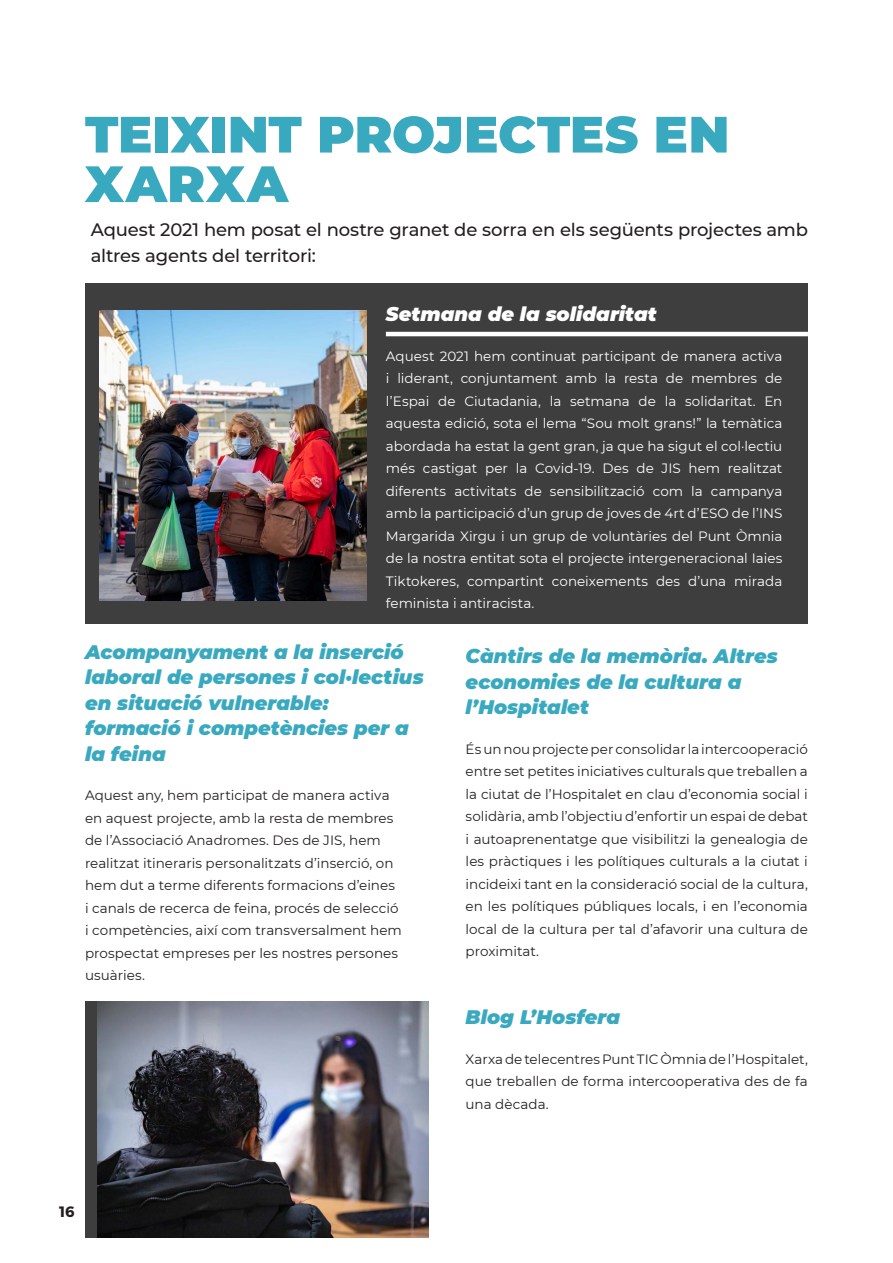
<style>
.page{position:relative;width:893px;height:1263px;background:#fff}
.page>*{position:absolute;margin:0;border:0;box-sizing:border-box;transform-origin:0 0}
.Title_01{font:900 51px/49.5px "Montserrat";letter-spacing:.005em;color:#39a9bf}
.Title_01-2{font:italic 900 19.5px/25.5px "Montserrat";color:#39a9bf}
.Title_01B{font:italic 900 19.5px "Montserrat";color:#fff}
.Title_01-3{font:500 18px/25.5px "Montserrat";letter-spacing:-.01em;color:#231f20}
.t1{font:700 15px "Montserrat";color:#231f20}
.Box_05_Text_01{font:13.5px/22.5px "Montserrat";color:#fff;text-align:justify}
.Body_Text{font:13.5px/22.5px "Montserrat";color:#231f20;text-align:justify}
.Title_01-4{font:13.5px/22.5px "Montserrat";color:#231f20}
</style>
<div class="page">
<div style="left:85px;top:283px;width:723px;height:340px;background:#3e3e3f"></div>
<hr style="left:386px;top:332px;width:422px;height:4px;background:#fff">
<img style="left:100px;top:310px;width:266px;height:290px">
<img style="left:97px;top:1001px;width:331px;height:236px">
<div style="left:85px;top:1001px;width:12px;height:236px;background:#3e3e3f"></div>
<p class="Title_01" style="left:85px;top:106px;width:646px">TEIXINT PROJECTES EN<br>XARXA</p>
<p class="Title_01-3" style="left:91px;top:217px;width:719px">Aquest 2021 hem posat el nostre granet de sorra en els següents projectes amb altres agents del territori:</p>
<p class="Title_01B" style="left:386px;top:300px;width:272px">Setmana de la solidaritat</p>
<p class="Box_05_Text_01" style="left:386px;top:344px;width:398px">Aquest 2021 hem continuat participant de manera activa i liderant, conjuntament amb la resta de membres de l’Espai de Ciutadania, la setmana de la solidaritat. En aquesta edició, sota el lema “Sou molt grans!” la temàtica abordada ha estat la gent gran, ja que ha sigut el col·lectiu més castigat per la Covid-19. Des de JIS hem realitzat diferents activitats de sensibilització com la campanya amb la participació d’un grup de joves de 4rt d’ESO de l’INS Margarida Xirgu i un grup de voluntàries del Punt Òmnia de la nostra entitat sota el projecte intergeneracional Iaies Tiktokeres, compartint coneixements des d’una mirada feminista i antiracista.</p>
<p class="Title_01-2" style="left:85px;top:638px;width:340px">Acompanyament a la inserció laboral de persones i col·lectius en situació vulnerable: formació i competències per a la feina</p>
<p class="Title_01-4" style="left:85px;top:784px;width:318px">Aquest any, hem participat de manera activa en aquest projecte, amb la resta de membres de l’Associació Anadromes. Des de JIS, hem realitzat itineraris personalitzats d’inserció, on hem dut a terme diferents formacions d’eines i canals de recerca de feina, procés de selecció i competències, així com transversalment hem prospectat empreses per les nostres persones usuàries.</p>
<p class="Title_01-2" style="left:466px;top:642px;width:314px">Càntirs de la memòria. Altres economies de la cultura a l’Hospitalet</p>
<p class="Body_Text" style="left:466px;top:737px;width:344px">És un nou projecte per consolidar la intercooperació entre set petites iniciatives culturals que treballen a la ciutat de l’Hospitalet en clau d’economia social i solidària, amb l’objectiu d’enfortir un espai de debat i autoaprenentatge que visibilitzi la genealogia de les pràctiques i les polítiques culturals a la ciutat i incideixi tant en la consideració social de la cultura, en les polítiques públiques locals, i en l’economia local de la cultura per tal d’afavorir una cultura de proximitat.</p>
<p class="Title_01-2" style="left:466px;top:1003px;width:156px">Blog L’Hosfera</p>
<p class="Body_Text" style="left:466px;top:1047px;width:344px">Xarxa de telecentres Punt TIC Òmnia de l’Hospitalet, que treballen de forma intercooperativa des de fa una dècada.</p>
<p class="t1" style="left:59px;top:1202px;width:17px">16</p>
</div>
